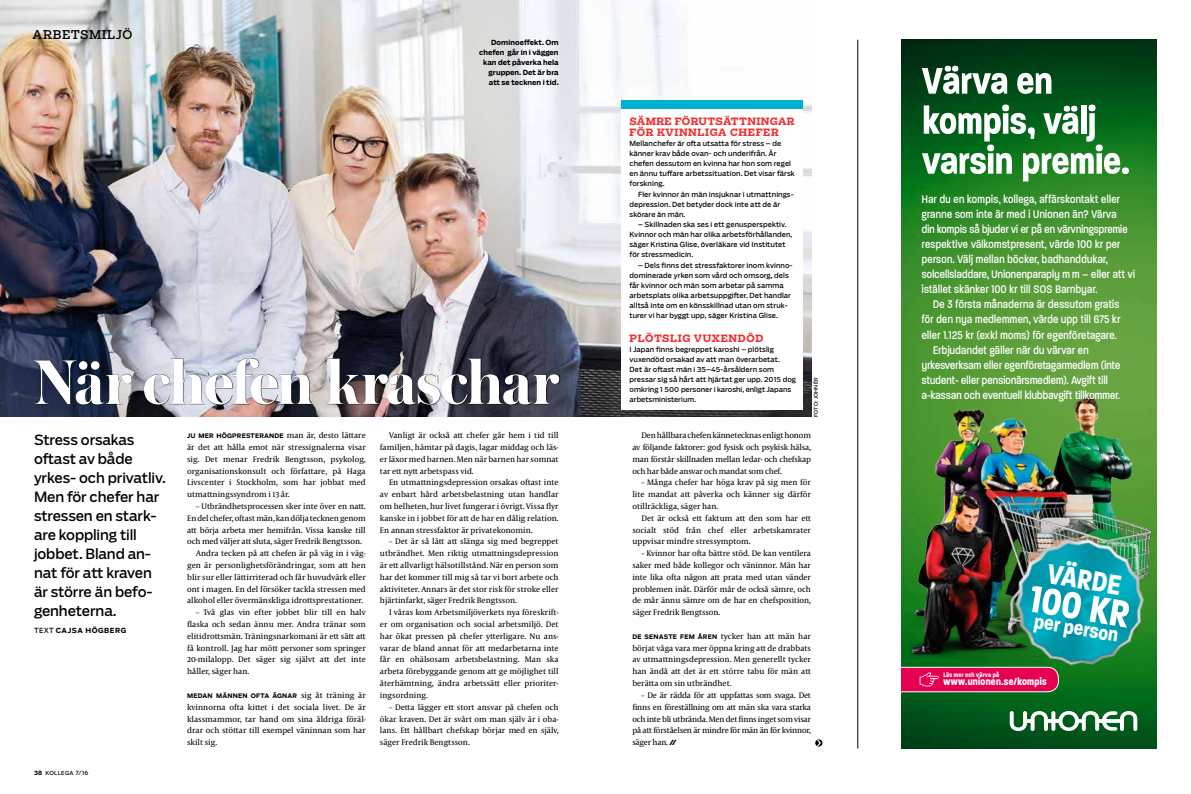
<style>
.page{position:relative;width:1191px;height:794px;background:#fff}
.page>*{position:absolute;margin:0;border:0;box-sizing:border-box;transform-origin:0 0}
.t1{font:700 66.1px "Austin";letter-spacing:-.015em;color:#fff}
.t2{font:700 50.8px "Paralucent Condensed";color:#fff}
.t3{font:700 50px/40px "Paralucent Condensed";letter-spacing:-.005em;color:#fff}
.t4{font:700 37.6px "Paralucent Condensed";color:#fff}
.t5{font:700 26.6px "Paralucent Condensed";color:#fff}
.t6{font:500 15px/15px "Paralucent Condensed";letter-spacing:.005em;color:#fff}
.t7{font:14px/19px "Salvo Sans";letter-spacing:-.01em;color:#000}
.t8{font:700 13.8px "Paralucent Condensed";letter-spacing:.005em;color:#fff}
.t9{font:12px "Salvo Serif";letter-spacing:.045em;color:#000}
.t10{font:700 10px/11px "Salvo Serif";letter-spacing:.045em;color:#ee3130}
.t11{font:700 8.6px "Paralucent Condensed";letter-spacing:.015em;color:#fff}
.t12{font:8.2px/11.8px "Capitolium News 2";color:#000;text-align:justify}
.t13{font:7px/10px "Salvo Sans";letter-spacing:.01em;color:#000}
.t14{font:700 7px/10px "Salvo Sans";color:#000;text-align:right}
.t15{font:700 7px "Salvo Sans";letter-spacing:.08em;color:#000}
.t16{font:700 6.2px "Salvo Sans";letter-spacing:.03em;color:#000}
.t17{font:5.5px "Salvo Sans";letter-spacing:.045em;color:#000}
.t18{font:5px "Salvo Sans";letter-spacing:.03em;color:#000}
.s1{font-weight:400}
.s2{font-family:"Salvo Serif";font-weight:700;font-size:6px}
.s3{font-size:5.8px}
.s4{font-family:"Capitolium News 2";font-weight:400;font-size:8.2px}
.s5{font-family:"Salvo Sans";font-weight:700;font-size:6.2px}
.s6{font-family:"Salvo Sans";font-weight:900;font-size:7px}
</style>
<div class="page">
<img style="left:0;top:0;width:811px;height:417px">
<div style="left:621px;top:105px;width:182px;height:305px;background:#fff"></div>
<div style="left:621px;top:100px;width:182px;height:9px;background:#00b1cf"></div>
<hr style="left:857px;top:40px;width:1px;height:708px;background:#000">
<img style="left:901px;top:40px;width:256px;height:708px">
<svg style="left:1009px;top:711px;width:128px;height:20px"></svg>
<svg style="left:901px;top:668px;width:158px;height:24px"></svg>
<img style="left:901px;top:377px;width:256px;height:291px">
<img style="left:1001px;top:528px;width:153px;height:152px">
<div style="left:33px;top:358px;width:527px;height:48px;background:#000;opacity:.87"></div>
<svg style="left:815px;top:739px;width:7px;height:7px"></svg>
<svg style="left:817px;top:740px;width:4px;height:6px"></svg>
<h3 class="t9" style="left:33px;top:27px;width:101px">ARBETSMILJÖ</h3>
<p class="t14" style="left:479px;top:37px;width:81px">Dominoeffekt. Om chefen går in i väggen kan det påverka hela gruppen. Det är bra att se tecknen i tid.</p>
<h1 class="t1" style="left:32px;top:335px;width:527px">När chefen kraschar</h1>
<h3 class="t7" style="left:34px;top:430px;width:133px">Stress orsakas oftast av både yrkes- och privatliv.<br>Men för chefer har stressen en stark&shy;are koppling till jobbet. Bland an&shy;nat för att kraven är större än befo&shy;genheterna.</h3>
<p class="t15" style="left:34px;top:626px;width:94px"><span class="s1">TEXT</span> CAJSA HÖGBERG</p>
<p class="t17" style="left:34px;top:769px;width:56px"><span class="s2">38</span> KOLLEGA <span class="s3">7/16</span></p>
<p class="t16" style="left:187px;top:431px;width:180px">JU MER HÖGPRESTERANDE <span class="s4">man är, desto lättare</span></p>
<p class="t12" style="left:187px;top:441px;width:180px">är det att hålla emot när stressignalerna visar sig. Det menar Fredrik Bengtsson, psykolog, organisationskonsult och författare, på Haga Livscenter i Stockholm, som har jobbat med utmattningssyndrom i 13 år.</p>
<p class="t12" style="left:196px;top:500px;width:171px">– Utbrändhetsprocessen sker inte över en natt.</p>
<p class="t12" style="left:187px;top:512px;width:180px">En del chefer, oftast män, kan dölja tecknen genom</p>
<p class="t12" style="left:187px;top:523px;width:180px">att börja arbeta mer hemifrån. Vissa kanske till</p>
<p class="t12" style="left:187px;top:535px;width:176px">och med väljer att sluta, säger Fredrik Bengtsson.</p>
<p class="t12" style="left:196px;top:547px;width:171px">Andra tecken på att chefen är på väg in i väg-</p>
<p class="t12" style="left:187px;top:559px;width:180px">gen är personlighetsförändringar, som att hen</p>
<p class="t12" style="left:187px;top:571px;width:180px">blir sur eller lättirriterad och får huvudvärk eller</p>
<p class="t12" style="left:187px;top:582px;width:180px">ont i magen. En del försöker tackla stressen med</p>
<p class="t12" style="left:187px;top:594px;width:178px">alkohol eller övermänskliga idrottsprestationer.</p>
<p class="t12" style="left:187px;top:606px;width:180px;text-indent:9px">– Två glas vin efter jobbet blir till en halv flaska och sedan ännu mer. Andra tränar som elitidrottsmän. Träningsnarkomani är ett sätt att få kontroll. Jag har mött personer som springer 20-milalopp. Det säger sig självt att det inte håller, säger han.</p>
<p class="t16" style="left:187px;top:691px;width:180px">MEDAN MÄNNEN OFTA ÄGNAR <span class="s4">sig åt träning är</span></p>
<p class="t12" style="left:187px;top:700px;width:180px">kvinnorna ofta kittet i det sociala livet. De är klassmammor, tar hand om sina åldriga föräl&shy;drar och stöttar till exempel väninnan som har skilt sig.</p>
<p class="t12" style="left:380px;top:429px;width:180px;text-indent:9px">Vanligt är också att chefer går hem i tid till familjen, hämtar på dagis, lagar middag och läs&shy;er läxor med barnen. Men när barnen har somnat tar ett nytt arbetspass vid.</p>
<p class="t12" style="left:380px;top:476px;width:180px;text-indent:9px">En utmattningsdepression orsakas oftast inte av enbart hård arbetsbelastning utan handlar om helheten, hur livet fungerar i övrigt. Vissa flyr kanske in i jobbet för att de har en dålig relation.<br>En annan stressfaktor är privatekonomin.</p>
<p class="t12" style="left:380px;top:535px;width:180px;text-indent:9px">– Det är så lätt att slänga sig med begreppet utbrändhet. Men riktig utmattningsdepression är ett allvarligt hälsotillstånd. När en person som har det kommer till mig så tar vi bort arbete och aktiviteter. Annars är det stor risk för stroke eller hjärtinfarkt, säger Fredrik Bengtsson.</p>
<p class="t12" style="left:380px;top:606px;width:180px;text-indent:9px">I våras kom Arbetsmiljöverkets nya föreskrift&shy;er om organisation och social arbetsmiljö. Det har ökat pressen på chefer ytterligare. Nu ans&shy;varar de bland annat för att medarbetarna inte får en ohälsosam arbetsbelastning. Man ska arbeta förebyggande genom att ge möjlighet till återhämtning, ändra arbetssätt eller prioriter&shy;ingsordning.</p>
<p class="t12" style="left:380px;top:700px;width:180px;text-indent:9px">– Detta lägger ett stort ansvar på chefen och ökar kraven. Det är svårt om man själv är i oba&shy;lans. Ett hållbart chefskap börjar med en själv, säger Fredrik Bengtsson.</p>
<p class="t10" style="left:629px;top:115px;width:167px">SÄMRE FÖRUTSÄTTNINGAR<br>FÖR KVINNLIGA CHEFER</p>
<p class="t13" style="left:629px;top:138px;width:167px">Mellanchefer är ofta utsatta för stress – de känner krav både ovan- och underifrån. Är chefen dessutom en kvinna har hon som regel en ännu tuffare arbetssituation. Det visar färsk forskning.</p>
<p class="t13" style="left:629px;top:189px;width:165px;text-indent:9px">Fler kvinnor än män insjuknar i utmattnings&shy;depression. Det betyder dock inte att de är skörare än män.</p>
<p class="t13" style="left:629px;top:220px;width:164px;text-indent:9px">– Skillnaden ska ses i ett genusperspektiv.<br>Kvinnor och män har olika arbetsförhållanden, säger Kristina Glise, överläkare vid Institutet för stressmedicin.</p>
<p class="t13" style="left:629px;top:261px;width:165px;text-indent:9px">– Dels finns det stressfaktorer inom kvinno&shy;dominerade yrken som vård och omsorg, dels får kvinnor och män som arbetar på samma arbetsplats olika arbetsuppgifter. Det handlar alltså inte om en könsskillnad utan om struk&shy;turer vi har byggt upp, säger Kristina Glise.</p>
<p class="t10" style="left:629px;top:333px;width:135px">PLÖTSLIG VUXENDÖD</p>
<p class="t13" style="left:629px;top:344px;width:168px">I Japan finns begreppet karoshi – plötslig vuxendöd orsakad av att man överarbetat.<br>Det är oftast män i 35–45-årsåldern som pressar sig så hårt att hjärtat ger upp. 2015 dog omkring 1 500 personer i karoshi, enligt Japans arbetsministerium.</p>
<p class="t18" style="left:812px;top:417px;width:41px;rotate:-90deg">FOTO: JOHNÉR</p>
<p class="t12" style="left:632px;top:429px;width:180px;text-indent:9px">Den hållbara chefen kännetecknas enligt honom av följande faktorer: god fysisk och psykisk hälsa, man förstår skillnaden mellan ledar- och chefskap och har både ansvar och mandat som chef.</p>
<p class="t12" style="left:632px;top:476px;width:180px;text-indent:9px">– Många chefer har höga krav på sig men för lite mandat att påverka och känner sig därför otillräckliga, säger han.</p>
<p class="t12" style="left:632px;top:512px;width:180px;text-indent:9px">Det är också ett faktum att den som har ett socialt stöd från chef eller arbetskamrater uppvisar mindre stressymptom.</p>
<p class="t12" style="left:632px;top:547px;width:180px;text-indent:9px">– Kvinnor har ofta bättre stöd. De kan ventilera saker med både kollegor och väninnor. Män har inte lika ofta någon att prata med utan vänder problemen inåt. Därför mår de också sämre, och de mår ännu sämre om de har en chefsposition, säger Fredrik Bengtsson.</p>
<p class="t12" style="left:632px;top:630px;width:180px"><span class="s5">DE SENASTE FEM ÅREN</span> tycker han att män har börjat våga vara mer öppna kring att de drabbats av utmattningsdepression. Men generellt tycker han ändå att det är ett större tabu för män att berätta om sin utbrändhet.</p>
<p class="t12" style="left:632px;top:689px;width:180px;text-indent:9px">– De är rädda för att uppfattas som svaga. Det finns en föreställning om att män ska vara starka och inte bli utbrända. Men det finns inget som visar på att förståelsen är mindre för män än för kvinnor, säger han. <span class="s6">//</span></p>
<h3 class="t3" style="left:922px;top:59px;width:209px">Värva en kompis, välj varsin premie.</h3>
<p class="t6" style="left:921px;top:191px;width:215px">Har du en kompis, kollega, affärskontakt eller granne som inte är med i Unionen än? Värva<br>din kompis så bjuder vi er på en värvningspremie respektive välkomstpresent, värde 100 kr per person. Välj mellan böcker, badhanddukar, solcellsladdare, Unionenparaply m m – eller att vi istället skänker 100 kr till SOS Barnbyar.</p>
<h3 class="t6" style="left:933px;top:296px;width:188px">De 3 första månaderna är dessutom gratis</h3>
<h3 class="t6" style="left:921px;top:311px;width:200px">för den nya medlemmen, värde upp till 675 kr</h3>
<h3 class="t6" style="left:921px;top:326px;width:197px">eller 1.125 kr (exkl moms) för egenföretagare.</h3>
<h3 class="t6" style="left:933px;top:341px;width:157px">Erbjudandet gäller när du värvar en</h3>
<h3 class="t6" style="left:921px;top:356px;width:200px">yrkesverksam eller egenföretagarmedlem (inte</h3>
<h3 class="t6" style="left:921px;top:371px;width:188px">student- eller pensionärsmedlem). Avgift till</h3>
<h3 class="t6" style="left:921px;top:386px;width:200px">a-kassan och eventuell klubbavgift tillkommer.</h3>
<h3 class="t4" style="left:1051px;top:553px;width:76px;rotate:9deg">VÄRDE</h3>
<h2 class="t2" style="left:1034px;top:571px;width:102px;rotate:9deg">100 KR</h2>
<h3 class="t5" style="left:1037px;top:606px;width:86px;rotate:10deg">per person</h3>
<p class="t11" style="left:943px;top:670px;width:57px">Läs mer och värva på</p>
<h3 class="t8" style="left:943px;top:674px;width:105px">www.unionen.se/kompis</h3>
</div>
